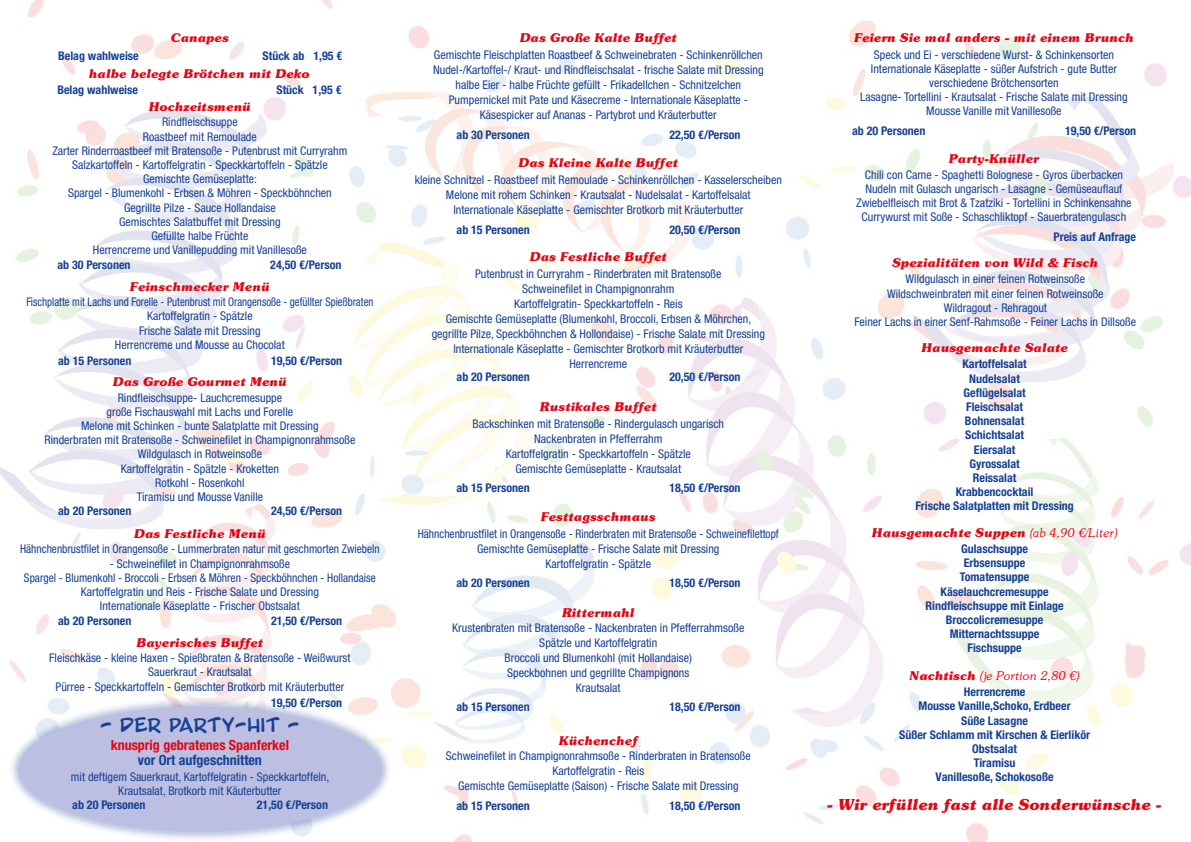
<style>
.page{position:relative;width:1191px;height:842px;background:#fff}
.page>*{position:absolute;margin:0;border:0;box-sizing:border-box;transform-origin:0 0}
.t1{font:17px "Blambot Pro BB";color:#164194}
.t2{font:italic 700 15px "Souvenir Std";color:#e30613}
.t3{font:700 condensed 14px "Helvetica Neue LT Std";color:#e30613}
.t4{font:700 condensed 14px "Helvetica Neue LT Std";color:#164194}
.t5{font:condensed 12px/14.2px "Helvetica Neue LT Std";color:#164194;text-align:center}
.t6{font:700 condensed 12px/14.2px "Helvetica Neue LT Std";color:#164194;text-align:center}
.t7{font:italic 700 12px "Souvenir Std";color:#e30613}
.t8{font:condensed 12px/15px "Helvetica Neue LT Std";color:#164194;text-align:center;scale:.95 1}
.t9{font:condensed 12px/14.2px "Helvetica Neue LT Std";color:#164194;text-align:center;scale:.9 1}
.t10{font:italic 300 12px "Souvenir Std";color:#e30613}
.s1{font-weight:300}
.s2{font-weight:700}
</style>
<div class="page">
<img style="left:0;top:0;width:1191px;height:842px">
<div style="left:8px;top:696px;width:384px;height:146px;background:#164194;opacity:.33"></div>
<div style="left:19px;top:707px;width:362px;height:124px;background:#bcbfe1;border-radius:50%"></div>
<p class="t7" style="left:171px;top:31px;width:59px">Canapes</p>
<p class="t6" style="left:58px;top:48px;width:82px">Belag wahlweise</p>
<p class="t6" style="left:262px;top:48px;width:81px">Stück ab 1,95 €</p>
<p class="t7" style="left:89px;top:66px;width:222px">halbe belegte Brötchen mit Deko</p>
<p class="t6" style="left:57px;top:83px;width:82px">Belag wahlweise</p>
<p class="t6" style="left:276px;top:83px;width:66px">Stück 1,95 €</p>
<p class="t7" style="left:149px;top:100px;width:104px">Hochzeitsmenü</p>
<p class="t5" style="left:52px;top:115px;width:296px">Rindfleischsuppe<br>Roastbeef mit Remoulade<br>Zarter Rinderroastbeef mit Bratensoße - Putenbrust mit Curryrahm Salzkartoffeln - Kartoffelgratin - Speckkartoffeln - Spätzle Gemischte Gemüseplatte:<br>Spargel - Blumenkohl - Erbsen &amp; Möhren - Speckböhnchen Gegrillte Pilze - Sauce Hollandaise<br>Gemischtes Salatbuffet mit Dressing<br>Gefüllte halbe Früchte<br>Herrencreme und Vanillepudding mit Vanillesoße</p>
<p class="t6" style="left:57px;top:258px;width:75px">ab 30 Personen</p>
<p class="t6" style="left:270px;top:258px;width:73px">24,50 €/Person</p>
<p class="t7" style="left:130px;top:279px;width:141px">Feinschmecker Menü</p>
<p class="t9" style="left:26px;top:295px;width:387px">Fischplatte mit Lachs und Forelle - Putenbrust mit Orangensoße - gefüllter Spießbraten Kartoffelgratin - Spätzle<br>Frische Salate mit Dressing<br>Herrencreme und Mousse au Chocolat</p>
<p class="t6" style="left:58px;top:353px;width:75px">ab 15 Personen</p>
<p class="t6" style="left:271px;top:353px;width:73px">19,50 €/Person</p>
<p class="t7" style="left:113px;top:375px;width:176px">Das Große Gourmet Menü</p>
<p class="t5" style="left:44px;top:390px;width:312px">Rindfleischsuppe- Lauchcremesuppe<br>große Fischauswahl mit Lachs und Forelle<br>Melone mit Schinken - bunte Salatplatte mit Dressing<br>Rinderbraten mit Bratensoße - Schweinefilet in Champignonrahmsoße Wildgulasch in Rotweinsoße<br>Kartoffelgratin - Spätzle - Kroketten<br>Rotkohl - Rosenkohl<br>Tiramisu und Mousse Vanille</p>
<p class="t6" style="left:58px;top:504px;width:75px">ab 20 Personen</p>
<p class="t6" style="left:271px;top:504px;width:73px">24,50 €/Person</p>
<p class="t7" style="left:134px;top:526px;width:133px">Das Festliche Menü</p>
<p class="t8" style="left:20px;top:541px;width:380px">Hähnchenbrustfilet in Orangensoße - Lummerbraten natur mit geschmorten Zwiebeln</p>
<p class="t5" style="left:24px;top:556px;width:353px">- Schweinefilet in Champignonrahmsoße<br>Spargel - Blumenkohl - Broccoli - Erbsen &amp; Möhren - Speckböhnchen - Hollandaise Kartoffelgratin und Reis - Frische Salate und Dressing<br>Internationale Käseplatte - Frischer Obstsalat</p>
<p class="t6" style="left:58px;top:614px;width:75px">ab 20 Personen</p>
<p class="t6" style="left:271px;top:614px;width:73px">21,50 €/Person</p>
<p class="t7" style="left:136px;top:635px;width:128px">Bayerisches Buffet</p>
<p class="t5" style="left:49px;top:651px;width:303px">Fleischkäse - kleine Haxen - Spießbraten &amp; Bratensoße - Weißwurst<br>Sauerkraut - Krautsalat<br>Pürree - Speckkartoffeln - Gemischter Brotkorb mit Kräuterbutter</p>
<p class="t6" style="left:271px;top:696px;width:73px">19,50 €/Person</p>
<h1 class="t1" style="left:100px;top:715px;width:201px">- DER PARTY-HIT -</h1>
<p class="t3" style="left:111px;top:736px;width:180px">knusprig gebratenes Spanferkel</p>
<p class="t4" style="left:138px;top:751px;width:126px">vor Ort aufgeschnitten</p>
<p class="t5" style="left:71px;top:770px;width:260px;line-height:13.9px">mit deftigem Sauerkraut, Kartoffelgratin - Speckkartoffeln,<br>Krautsalat, Brotkorb mit Käuterbutter</p>
<p class="t6" style="left:72px;top:798px;width:75px">ab 20 Personen</p>
<p class="t6" style="left:257px;top:798px;width:73px">21,50 €/Person</p>
<p class="t7" style="left:520px;top:31px;width:159px">Das Große Kalte Buffet</p>
<p class="t5" style="left:433px;top:48px;width:332px;line-height:15px">Gemischte Fleischplatten Roastbeef &amp; Schweinebraten - Schinkenröllchen Nudel-/Kartoffel-/ Kraut- und Rindfleischsalat - frische Salate mit Dressing halbe Eier - halbe Früchte gefüllt - Frikadellchen - Schnitzelchen Pumpernickel mit Pate und Käsecreme - Internationale Käseplatte - Käsespicker auf Ananas - Partybrot und Kräuterbutter</p>
<p class="t6" style="left:456px;top:127px;width:75px">ab 30 Personen</p>
<p class="t6" style="left:669px;top:127px;width:73px">22,50 €/Person</p>
<p class="t7" style="left:518px;top:156px;width:161px">Das Kleine Kalte Buffet</p>
<p class="t5" style="left:415px;top:172px;width:369px;line-height:15px">kleine Schnitzel - Roastbeef mit Remoulade - Schinkenröllchen - Kasselerscheiben<br>Melone mit rohem Schinken - Krautsalat - Nudelsalat - Kartoffelsalat<br>Internationale Käseplatte - Gemischter Brotkorb mit Kräuterbutter</p>
<p class="t6" style="left:456px;top:222px;width:75px">ab 15 Personen</p>
<p class="t6" style="left:669px;top:222px;width:73px">20,50 €/Person</p>
<p class="t7" style="left:530px;top:250px;width:139px">Das Festliche Buffet</p>
<p class="t5" style="left:432px;top:267px;width:335px;line-height:15px">Putenbrust in Curryrahm - Rinderbraten mit Bratensoße<br>Schweinefilet in Champignonrahm<br>Kartoffelgratin- Speckkartoffeln - Reis<br>Gemischte Gemüseplatte (Blumenkohl, Broccoli, Erbsen &amp; Möhrchen, gegrillte Pilze, Speckböhnchen &amp; Hollondaise) - Frische Salate mit Dressing Internationale Käseplatte - Gemischter Brotkorb mit Kräuterbutter Herrencreme</p>
<p class="t6" style="left:456px;top:369px;width:75px">ab 20 Personen</p>
<p class="t6" style="left:669px;top:369px;width:73px">20,50 €/Person</p>
<p class="t7" style="left:540px;top:399px;width:118px">Rustikales Buffet</p>
<p class="t5" style="left:472px;top:416px;width:253px;line-height:15px">Backschinken mit Bratensoße - Rindergulasch ungarisch Nackenbraten in Pfefferrahm<br>Kartoffelgratin - Speckkartoffeln - Spätzle<br>Gemischte Gemüseplatte - Krautsalat</p>
<p class="t6" style="left:456px;top:481px;width:75px">ab 15 Personen</p>
<p class="t6" style="left:669px;top:481px;width:73px">18,50 €/Person</p>
<p class="t7" style="left:541px;top:509px;width:116px">Festtagsschmaus</p>
<p class="t8" style="left:418px;top:526px;width:382px">Hähnchenbrustfilet in Orangensoße - Rinderbraten mit Bratensoße - Schweinefilettopf<br>Gemischte Gemüseplatte - Frische Salate mit Dressing<br>Kartoffelgratin - Spätzle</p>
<p class="t6" style="left:456px;top:575px;width:75px">ab 20 Personen</p>
<p class="t6" style="left:669px;top:575px;width:73px">18,50 €/Person</p>
<p class="t7" style="left:562px;top:606px;width:74px">Rittermahl</p>
<p class="t5" style="left:452px;top:620px;width:293px;line-height:15px">Krustenbraten mit Bratensoße - Nackenbraten in Pfefferrahmsoße Spätzle und Kartoffelgratin<br>Broccoli und Blumenkohl (mit Hollandaise)<br>Speckbohnen und gegrillte Champignons<br>Krautsalat</p>
<p class="t6" style="left:456px;top:700px;width:75px">ab 15 Personen</p>
<p class="t6" style="left:669px;top:700px;width:73px">18,50 €/Person</p>
<p class="t7" style="left:559px;top:734px;width:80px">Küchenchef</p>
<p class="t5" style="left:446px;top:748px;width:306px;line-height:15px">Schweinefilet in Champignonrahmsoße - Rinderbraten in Bratensoße<br>Kartoffelgratin - Reis<br>Gemischte Gemüseplatte (Saison) - Frische Salate mit Dressing</p>
<p class="t6" style="left:456px;top:798px;width:75px">ab 15 Personen</p>
<p class="t6" style="left:669px;top:798px;width:73px">18,50 €/Person</p>
<p class="t7" style="left:854px;top:31px;width:281px">Feiern Sie mal anders - mit einem Brunch</p>
<p class="t5" style="left:860px;top:47px;width:269px">Speck und Ei - verschiedene Wurst- &amp; Schinkensorten Internationale Käseplatte - süßer Aufstrich - gute Butter verschiedene Brötchensorten<br>Lasagne- Tortellini - Krautsalat - Frische Salate mit Dressing Mousse Vanille mit Vanillesoße</p>
<p class="t6" style="left:852px;top:123px;width:75px">ab 20 Personen</p>
<p class="t6" style="left:1065px;top:123px;width:73px">19,50 €/Person</p>
<p class="t7" style="left:948px;top:151px;width:92px">Party-Knüller</p>
<p class="t5" style="left:856px;top:167px;width:277px">Chili con Carne - Spaghetti Bolognese - Gyros überbacken Nudeln mit Gulasch ungarisch - Lasagne - Gemüseauflauf Zwiebelfleisch mit Brot &amp; Tzatziki - Tortellini in Schinkensahne Currywurst mit Soße - Schaschliktopf - Sauerbratengulasch</p>
<p class="t6" style="left:1053px;top:229px;width:84px">Preis auf Anfrage</p>
<p class="t7" style="left:892px;top:255px;width:207px">Spezialitäten von Wild &amp; Fisch</p>
<p class="t5" style="left:854px;top:272px;width:283px">Wildgulasch in einer feinen Rotweinsoße<br>Wildschweinbraten mit einer feinen Rotweinsoße<br>Wildragout - Rehragout<br>Feiner Lachs in einer Senf-Rahmsoße - Feiner Lachs in Dillsoße</p>
<p class="t7" style="left:921px;top:340px;width:148px">Hausgemachte Salate</p>
<p class="t6" style="left:915px;top:357px;width:160px">Kartoffelsalat<br>Nudelsalat<br>Geflügelsalat<br>Fleischsalat<br>Bohnensalat<br>Schichtsalat<br>Eiersalat<br>Gyrossalat<br>Reissalat<br>Krabbencocktail<br>Frische Salatplatten mit Dressing</p>
<p class="t7" style="left:872px;top:525px;width:247px">Hausgemachte Suppen <span class="s1">(ab 4,90 €/Liter)</span></p>
<p class="t6" style="left:925px;top:541px;width:140px">Gulaschsuppe<br>Erbsensuppe<br>Tomatensuppe<br>Käselauchcremesuppe<br>Rindfleischsuppe mit Einlage<br>Broccolicremesuppe<br>Mitternachtssuppe<br>Fischsuppe</p>
<p class="t10" style="left:909px;top:668px;width:171px"><span class="s2">Nachtisch</span> (je Portion 2,80 €)</p>
<p class="t6" style="left:899px;top:685px;width:192px">Herrencreme<br>Mousse Vanille,Schoko, Erdbeer<br>Süße Lasagne<br>Süßer Schlamm mit Kirschen &amp; Eierlikör<br>Obstsalat<br>Tiramisu<br>Vanillesoße, Schokosoße</p>
<p class="t2" style="left:827px;top:795px;width:335px">- Wir erfüllen fast alle Sonderwünsche -</p>
</div>
